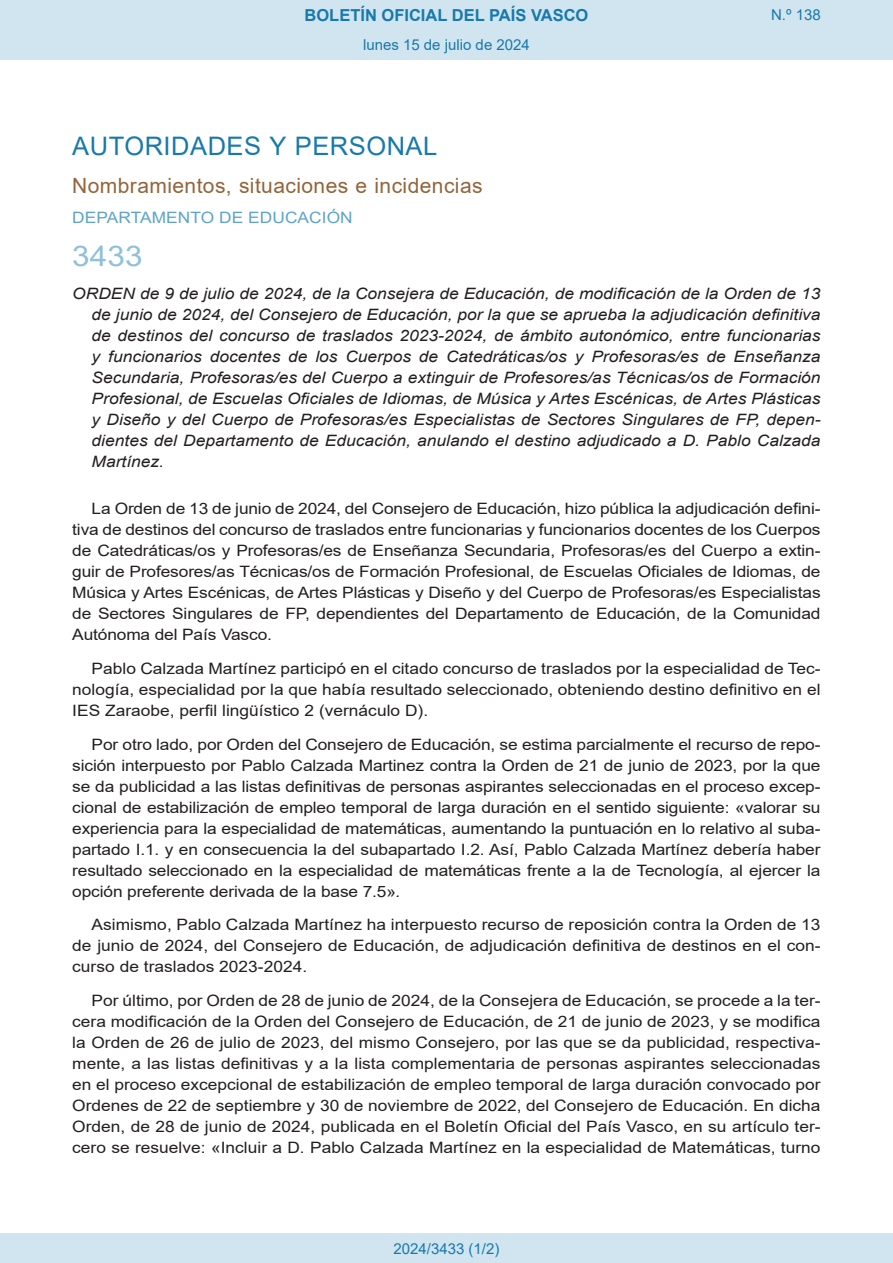
<style>
.page{position:relative;width:893px;height:1263px;background:#fff}
.page>*{position:absolute;margin:0;border:0;box-sizing:border-box;transform-origin:0 0}
.BOPVOrden{font:28.5px "Arial";color:#90c0db;scale:1.11 1}
.BOPVSeccion{font:25.5px "Arial";letter-spacing:.02em;color:#1879ad}
.BOPVSubseccion{font:21px "Arial";letter-spacing:.02em;color:#956338}
.t1{font:700 16.5px "Arial";color:#1879ad}
.BOPVDetalle{font:15.6px/21px "Arial";color:#231f20;text-align:justify;scale:1.11 1}
.BOPVTitulo{font:italic 15.6px/21px "Arial";color:#231f20;text-align:justify;scale:1.11 1}
.BOPVOrganismo{font:15.6px "Arial";letter-spacing:.005em;color:#5ea4ca;scale:1.11 1}
.Paginacion_Centro{font:15px "Arial";color:#1879ad}
.s1{font-style:italic}
</style>
<div class="page">
<div style="left:0;top:0;width:893px;height:60px;background:#d0e5f0"></div>
<div style="left:0;top:1233px;width:893px;height:30px;background:#d0e5f0"></div>
<p class="t1" style="left:305px;top:3px;width:285px">BOLETÍN OFICIAL DEL PAÍS VASCO</p>
<p class="Paginacion_Centro" style="left:363px;top:35px;width:168px">lunes 15 de julio de 2024</p>
<p class="Paginacion_Centro" style="left:771px;top:5px;width:51px">N.º 138</p>
<p class="BOPVSeccion" style="left:72px;top:128px;width:366px">AUTORIDADES Y PERSONAL</p>
<p class="BOPVSubseccion" style="left:72px;top:171px;width:412px">Nombramientos, situaciones e incidencias</p>
<p class="BOPVOrganismo" style="left:72px;top:207px;width:254px">DEPARTAMENTO DE EDUCACIÓN</p>
<p class="BOPVOrden" style="left:72px;top:236px;width:65px">3433</p>
<p class="BOPVTitulo" style="left:92px;top:284px;width:658px;text-indent:-19px">ORDEN de 9 de julio de 2024, de la Consejera de Educación, de modificación de la Orden de 13 de junio de 2024, del Consejero de Educación, por la que se aprueba la adjudicación definitiva de destinos del concurso de traslados 2023-2024, de ámbito autonómico, entre funcionarias y funcionarios docentes de los Cuerpos de Catedráticas/os y Profesoras/es de Enseñanza Secundaria, Profesoras/es del Cuerpo a extinguir de Profesores/as Técnicas/os de Formación Profesional, de Escuelas Oficiales de Idiomas, de Música y Artes Escénicas, de Artes Plásticas y Diseño y del Cuerpo de Profesoras/es Especialistas de Sectores Singulares de FP, depen&shy;dientes del Departamento de Educación, anulando el destino adjudicado a D. Pablo Calzada Martínez.</p>
<p class="BOPVDetalle" style="left:72px;top:498px;width:676px;text-indent:19px">La Orden de 13 de junio de 2024, del Consejero de Educación, hizo pública la adjudicación defini&shy;tiva de destinos del concurso de traslados entre funcionarias y funcionarios docentes de los Cuerpos de Catedráticas/os y Profesoras/es de Enseñanza Secundaria, Profesoras/es del Cuerpo a extin&shy;guir de Profesores/as Técnicas/os de Formación Profesional, de Escuelas Oficiales de Idiomas, de Música y Artes Escénicas, de Artes Plásticas y Diseño y del Cuerpo de Profesoras/es Especialistas de Sectores Singulares de FP, dependientes del Departamento de Educación, de la Comunidad Autónoma del País Vasco.</p>
<p class="BOPVDetalle" style="left:72px;top:658px;width:676px;text-indent:19px">Pablo Calzada Martínez participó en el citado concurso de traslados por la especialidad de Tec&shy;nología, especialidad por la que había resultado seleccionado, obteniendo destino definitivo en el IES Zaraobe, perfil lingüístico 2 (vernáculo D).</p>
<p class="BOPVDetalle" style="left:72px;top:733px;width:676px;text-indent:19px">Por otro lado, por Orden del Consejero de Educación, se estima parcialmente el recurso de repo&shy;sición interpuesto por Pablo Calzada Martinez contra la Orden de 21 de junio de 2023, por la que se da publicidad a las listas definitivas de personas aspirantes seleccionadas en el proceso excep&shy;cional de estabilización de empleo temporal de larga duración en el sentido siguiente: «valorar su experiencia para la especialidad de matemáticas, aumentando la puntuación en lo relativo al suba&shy;partado I.1. y en consecuencia la del subapartado I.2. Así, Pablo Calzada Martínez debería haber resultado seleccionado en la especialidad de matemáticas frente a la de Tecnología, al ejercer la opción preferente derivada de la base 7.5»<span class="s1">.</span></p>
<p class="BOPVDetalle" style="left:72px;top:914px;width:676px;text-indent:19px">Asimismo, Pablo Calzada Martínez ha interpuesto recurso de reposición contra la Orden de 13 de junio de 2024, del Consejero de Educación, de adjudicación definitiva de destinos en el con&shy;curso de traslados 2023-2024.</p>
<p class="BOPVDetalle" style="left:72px;top:990px;width:676px;text-indent:19px">Por último, por Orden de 28 de junio de 2024, de la Consejera de Educación, se procede a la ter&shy;cera modificación de la Orden del Consejero de Educación, de 21 de junio de 2023, y se modifica la Orden de 26 de julio de 2023, del mismo Consejero, por las que se da publicidad, respectiva&shy;mente, a las listas definitivas y a la lista complementaria de personas aspirantes seleccionadas en el proceso excepcional de estabilización de empleo temporal de larga duración convocado por Ordenes de 22 de septiembre y 30 de noviembre de 2022, del Consejero de Educación. En dicha Orden, de 28 de junio de 2024, publicada en el Boletín Oficial del País Vasco, en su artículo ter&shy;cero se resuelve: «Incluir a D. Pablo Calzada Martínez en la especialidad de Matemáticas, turno</p>
<p class="Paginacion_Centro" style="left:393px;top:1238px;width:107px">2024/3433 (1/2)</p>
</div>
